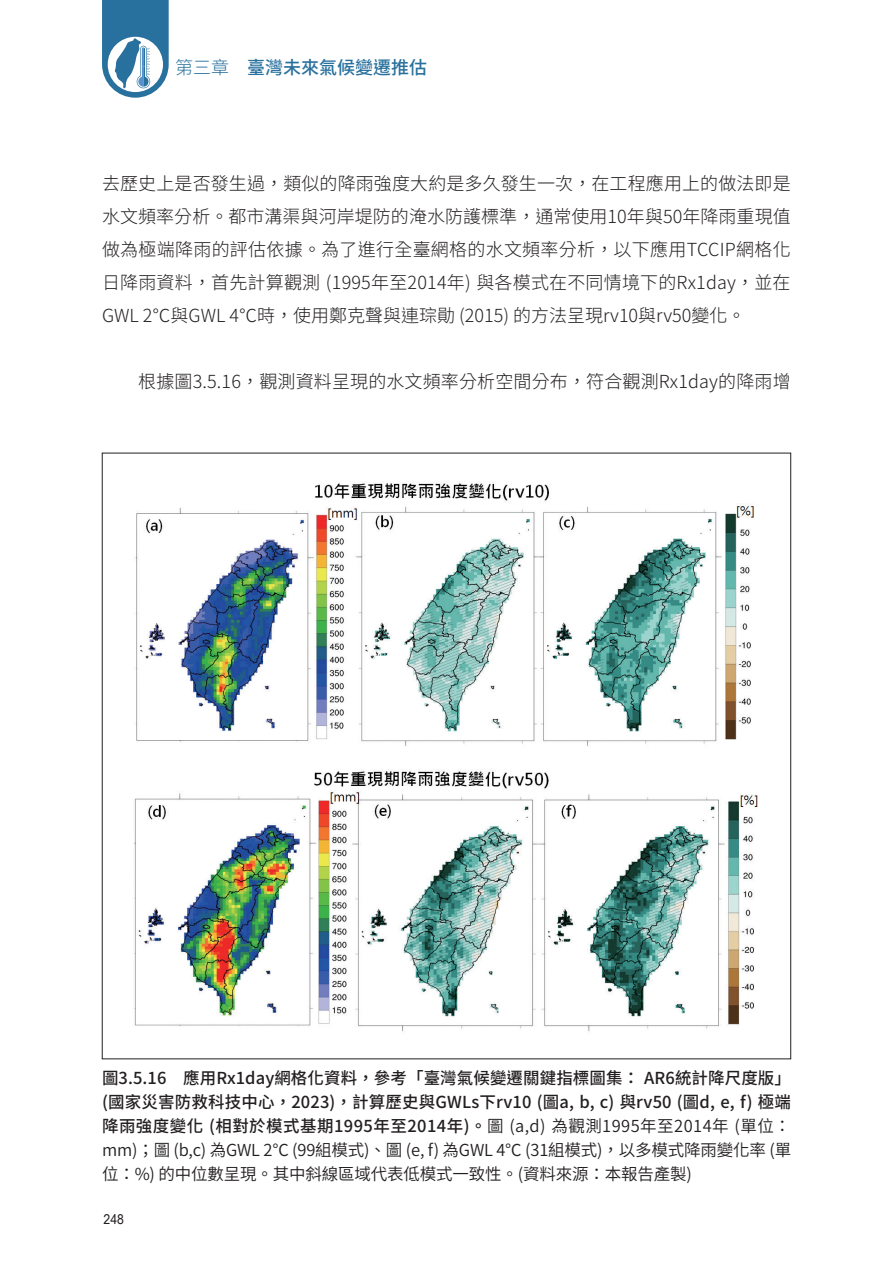
<style>
.page{position:relative;width:893px;height:1263px;background:#fff}
.page>*{position:absolute;margin:0;border:0;box-sizing:border-box;transform-origin:0 0}
.內文{font:300 18px/33px "Noto Sans CJ Ktc";letter-spacing:.01em;color:#231f20;text-align:justify}
.t1{font:500 18px "Noto Sans CJ Ktc";color:#28709d}
.圖說_粗體{font:500 16.5px/24px "Noto Sans CJ Ktc";letter-spacing:.025em;color:#231f20;text-align:justify}
.t2{font:13.5px "Arial Narrow";color:#231f20;scale:1.11 1}
.s1{font-weight:300}
.s2{font-weight:600}
</style>
<div class="page">
<svg style="left:102px;top:0;width:67px;height:98px"></svg>
<img style="left:134px;top:483px;width:624px;height:549px">
<p class="t1" style="left:175px;top:57px;width:253px"><span class="s1">第三章　</span>臺灣未來氣候變遷推估</p>
<p class="內文" style="left:102px;top:167px;width:690px">去歷史上是否發生過，類似的降雨強度大約是多久發生一次，在工程應用上的做法即是水文頻率分析。都市溝渠與河岸堤防的淹水防護標準，通常使用10年與50年降雨重現值做為極端降雨的評估依據。為了進行全臺網格的水文頻率分析，以下應用TCCIP網格化日降雨資料，首先計算觀測 (1995年至2014年) 與各模式在不同情境下的Rx1day，並在GWL 2℃與GWL 4℃時，使用鄭克聲與連琮勛 (2015) 的方法呈現rv10與rv50變化。</p>
<p class="內文" style="left:138px;top:365px;width:654px">根據圖3.5.16，觀測資料呈現的水文頻率分析空間分布，符合觀測Rx1day的降雨增</p>
<p class="圖說_粗體" style="left:102px;top:1066px;width:691px">圖3.5.16　應用Rx1day網格化資料，參考「臺灣氣候變遷關鍵指標圖集： AR6統計降尺度版」(國家災害防救科技中心，2023)，計算歷史與GWLs下rv10 (圖a, b, c) 與rv50 (圖d, e, f) 極端降雨強度變化 (相對於模式基期1995年至2014年)。<span class="s2">圖 (a,d) 為觀測1995年至2014年 (單位：mm)；圖 (b,c) 為GWL 2℃ (99組模式)、圖 (e, f) 為GWL 4℃ (31組模式)，以多模式降雨變化率 (單位：%) 的中位數呈現。其中斜線區域代表低模式一致性。(資料來源：本報告產製)</span></p>
<p class="t2" style="left:104px;top:1209px;width:20px">248</p>
</div>
